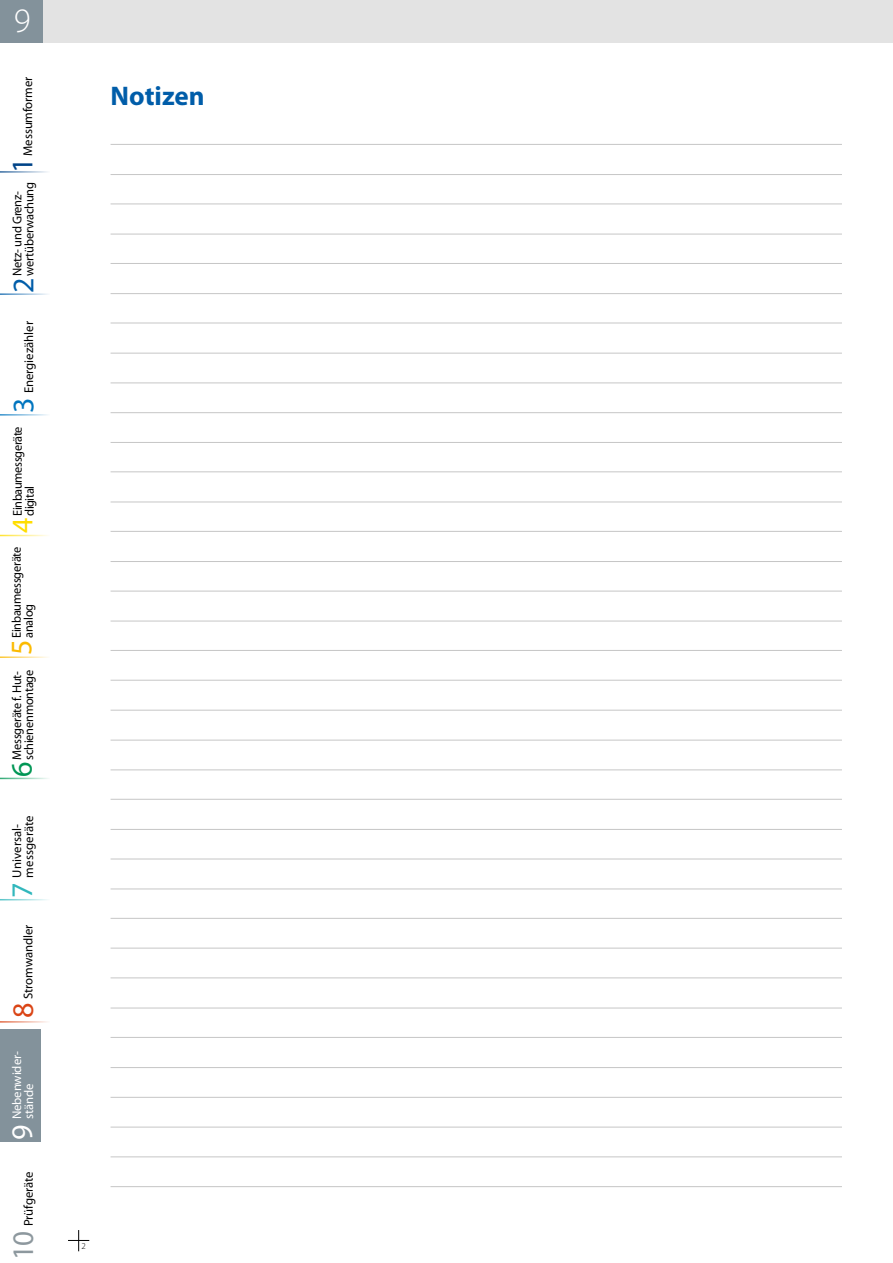
<style>
.page{position:relative;width:893px;height:1263px;background:#fff}
.page>*{position:absolute;margin:0;border:0;box-sizing:border-box;transform-origin:0 0}
.t1{font:300 34.35px "Myriad Pro";color:#fff}
.t2{font:30px "Myriad Pro";color:#8d989e}
.t3{font:30px "Myriad Pro";color:#048}
.t4{font:30px "Myriad Pro";color:#005da9}
.t5{font:30px "Myriad Pro";color:#fbba00}
.t6{font:30px "Myriad Pro";color:#fff}
.t7{font:30px "Myriad Pro";color:#0075bf}
.t8{font:30px "Myriad Pro";color:#fd0}
.t9{font:30px "Myriad Pro";color:#009655}
.t10{font:30px "Myriad Pro";color:#31b7bc}
.t11{font:30px "Myriad Pro";color:#da4415}
.t12{font:700 27px "Myriad Pro";color:#005da9}
.t13{font:12.75px/12px "Myriad Pro";letter-spacing:-.02em;color:#000}
.t14{font:12.75px/12px "Myriad Pro";letter-spacing:.01em;color:#000}
.t15{font:12.75px/12px "Myriad Pro";letter-spacing:-.01em;color:#fff}
.t16{font:12.75px "Myriad Pro";color:#000}
.t17{font:300 9px "Myriad Pro";color:#000}
</style>
<div class="page">
<svg style="left:68px;top:1230px;width:21px;height:21px"></svg>
<div style="left:0;top:0;width:893px;height:43px;background:#e3e3e3"></div>
<div style="left:0;top:0;width:43px;height:43px;background:#83929b"></div>
<div style="left:0;top:1029px;width:41px;height:113px;background:#83929b"></div>
<hr style="left:0;top:293px;width:50px;height:2px;background:#005da9">
<hr style="left:0;top:171px;width:50px;height:2px;background:#048">
<hr style="left:0;top:656px;width:50px;height:2px;background:#fbba00">
<hr style="left:0;top:414px;width:50px;height:2px;background:#0075bf">
<hr style="left:0;top:535px;width:50px;height:1px;background:#fd0">
<hr style="left:0;top:778px;width:50px;height:1px;background:#009655">
<hr style="left:0;top:899px;width:50px;height:1px;background:#31b7bc">
<hr style="left:0;top:1021px;width:50px;height:2px;background:#da4415">
<hr style="left:111px;top:144px;width:731px;height:1px;background:#c6c6c6">
<hr style="left:111px;top:174px;width:731px;height:1px;background:#c6c6c6">
<hr style="left:111px;top:204px;width:731px;height:1px;background:#c6c6c6">
<hr style="left:111px;top:234px;width:731px;height:1px;background:#c6c6c6">
<hr style="left:111px;top:263px;width:731px;height:1px;background:#c6c6c6">
<hr style="left:111px;top:293px;width:731px;height:1px;background:#c6c6c6">
<hr style="left:111px;top:323px;width:731px;height:1px;background:#c6c6c6">
<hr style="left:111px;top:353px;width:731px;height:1px;background:#c6c6c6">
<hr style="left:111px;top:383px;width:731px;height:1px;background:#c6c6c6">
<hr style="left:111px;top:412px;width:731px;height:1px;background:#c6c6c6">
<hr style="left:111px;top:442px;width:731px;height:1px;background:#c6c6c6">
<hr style="left:111px;top:472px;width:731px;height:1px;background:#c6c6c6">
<hr style="left:111px;top:502px;width:731px;height:1px;background:#c6c6c6">
<hr style="left:111px;top:531px;width:731px;height:1px;background:#c6c6c6">
<hr style="left:111px;top:561px;width:731px;height:1px;background:#c6c6c6">
<hr style="left:111px;top:591px;width:731px;height:1px;background:#c6c6c6">
<hr style="left:111px;top:621px;width:731px;height:1px;background:#c6c6c6">
<hr style="left:111px;top:650px;width:731px;height:1px;background:#c6c6c6">
<hr style="left:111px;top:680px;width:731px;height:1px;background:#c6c6c6">
<hr style="left:111px;top:710px;width:731px;height:1px;background:#c6c6c6">
<hr style="left:111px;top:740px;width:731px;height:1px;background:#c6c6c6">
<hr style="left:111px;top:770px;width:731px;height:1px;background:#c6c6c6">
<hr style="left:111px;top:799px;width:731px;height:1px;background:#c6c6c6">
<hr style="left:111px;top:829px;width:731px;height:1px;background:#c6c6c6">
<hr style="left:111px;top:859px;width:731px;height:1px;background:#c6c6c6">
<hr style="left:111px;top:889px;width:731px;height:1px;background:#c6c6c6">
<hr style="left:111px;top:918px;width:731px;height:1px;background:#c6c6c6">
<hr style="left:111px;top:948px;width:731px;height:1px;background:#c6c6c6">
<hr style="left:111px;top:978px;width:731px;height:1px;background:#c6c6c6">
<hr style="left:111px;top:1008px;width:731px;height:1px;background:#c6c6c6">
<hr style="left:111px;top:1037px;width:731px;height:1px;background:#c6c6c6">
<hr style="left:111px;top:1067px;width:731px;height:1px;background:#c6c6c6">
<hr style="left:111px;top:1097px;width:731px;height:1px;background:#c6c6c6">
<hr style="left:111px;top:1127px;width:731px;height:1px;background:#c6c6c6">
<hr style="left:111px;top:1156px;width:731px;height:1px;background:#c6c6c6">
<hr style="left:111px;top:1186px;width:731px;height:1px;background:#c6c6c6">
<h1 class="t1" style="left:14px;top:0;width:18px">9</h1>
<p class="t13" style="left:22px;top:156px;width:81px;rotate:-90deg">Messumformer</p>
<p class="t13" style="left:11px;top:276px;width:95px;rotate:-90deg">Netz- und Grenz&shy;wertüberwachung</p>
<h2 class="t3" style="left:4px;top:173px;width:17px;rotate:-90deg">1</h2>
<h2 class="t4" style="left:5px;top:293px;width:17px;rotate:-90deg">2</h2>
<p class="t16" style="left:21px;top:393px;width:74px;rotate:-90deg">Energiezähler</p>
<h2 class="t7" style="left:5px;top:413px;width:17px;rotate:-90deg">3</h2>
<p class="t13" style="left:11px;top:516px;width:91px;rotate:-90deg">Einbaumessgeräte digital</p>
<h2 class="t8" style="left:4px;top:533px;width:17px;rotate:-90deg">4</h2>
<p class="t13" style="left:10px;top:638px;width:93px;rotate:-90deg">Einbaumessgeräte analog</p>
<h2 class="t5" style="left:3px;top:655px;width:17px;rotate:-90deg">5</h2>
<p class="t13" style="left:11px;top:760px;width:91px;rotate:-90deg">Messgeräte f. Hut&shy;schienenmontage</p>
<h2 class="t9" style="left:3px;top:776px;width:17px;rotate:-90deg">6</h2>
<p class="t14" style="left:11px;top:878px;width:64px;rotate:-90deg">Universal&shy;messgeräte</p>
<h2 class="t10" style="left:3px;top:898px;width:17px;rotate:-90deg">7</h2>
<p class="t13" style="left:22px;top:999px;width:75px;rotate:-90deg">Stromwandler</p>
<h2 class="t11" style="left:5px;top:1018px;width:17px;rotate:-90deg">8</h2>
<p class="t15" style="left:11px;top:1119px;width:70px;rotate:-90deg">Nebenwider&shy;stände</p>
<h2 class="t6" style="left:4px;top:1140px;width:17px;rotate:-90deg">9</h2>
<p class="t13" style="left:22px;top:1226px;width:56px;rotate:-90deg">Prüfgeräte</p>
<h2 class="t2" style="left:5px;top:1260px;width:30px;rotate:-90deg">10</h2>
<h3 class="t12" style="left:111px;top:79px;width:95px">Notizen</h3>
<p class="t17" style="left:82px;top:1241px;width:6px">2</p>
</div>
